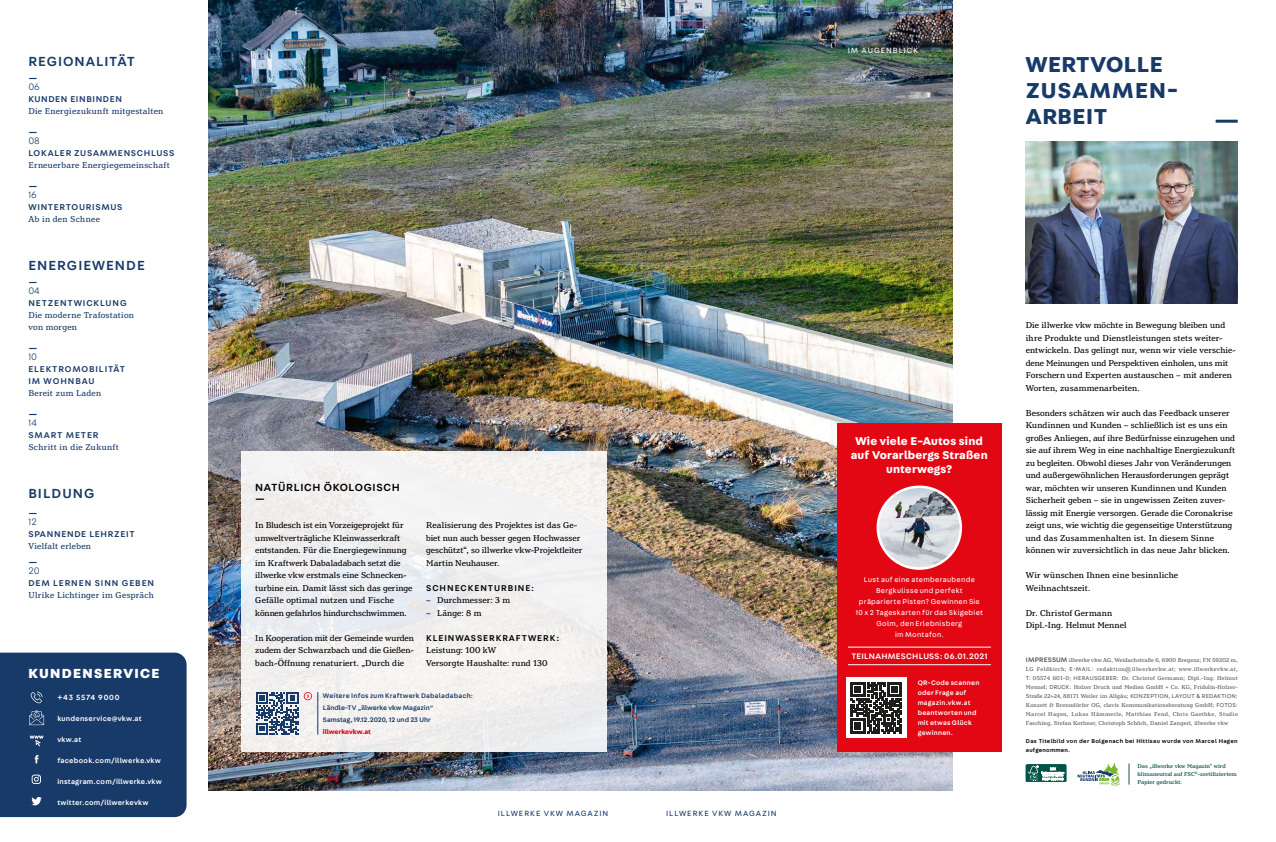
<style>
.page{position:relative;width:1276px;height:842px;background:#fff}
.page>*{position:absolute;margin:0;border:0;box-sizing:border-box;transform-origin:0 0}
.t1{font:700 23px/26px "Fabriga";letter-spacing:.025em;color:#183a68}
.t2{font:500 14px "Fabriga";letter-spacing:.075em;color:#183a68}
.t3{font:900 14px "Fabriga";letter-spacing:.1em;color:#fff}
.t4{font:500 13px "Fabriga";color:#000}
.t5{font:700 12px/14px "Fabriga";letter-spacing:.02em;color:#fff;text-align:center}
.t6{font:500 12px "Fabriga";color:#183a68}
.t7{font:500 11px "Fabriga";letter-spacing:.06em;color:#000}
.t8{font:300 10px "Fabriga";color:#183a68}
.t9{font:9px/12.5px "Henriette";letter-spacing:.015em;color:#000}
.t10{font:9px/12px "Henriette";letter-spacing:.04em;color:#183a68}
.t11{font:500 9px "Fabriga";letter-spacing:.08em;color:#183a68}
.t12{font:500 9px/12px "Fabriga";letter-spacing:.1em;color:#183a68}
.t13{font:500 9px "Fabriga";letter-spacing:.1em;color:#000}
.t14{font:500 8.5px "Fabriga";letter-spacing:.03em;color:#fff}
.t15{font:8px "Fabriga";letter-spacing:.12em;color:#183a68}
.t16{font:8px "Fabriga";letter-spacing:.12em;color:#fff}
.t17{font:500 8px "Fabriga";letter-spacing:.1em;color:#fff}
.t18{font:7.5px/11px "Fabriga";letter-spacing:.04em;color:#fff;text-align:center}
.t19{font:500 7.5px "Fabriga";letter-spacing:.03em;color:#fff}
.t20{font:500 7px/12px "Fabriga";color:#183a68}
.t21{font:500 7px/10px "Fabriga";letter-spacing:.03em;color:#fff}
.t22{font:700 7px "Fabriga";letter-spacing:-.015em;color:#e30613}
.t23{font:6px/9px "Henriette";letter-spacing:.05em;color:#575756;text-align:justify}
.t24{font:500 6px/8.2px "Henriette";letter-spacing:.01em;color:#0d5a4d}
.t25{font:500 6px/9px "Fabriga";letter-spacing:.045em;color:#000}
.s1{font-family:"Fabriga";font-weight:500;font-size:7px}
.s2{font-family:"Fabriga"}
</style>
<div class="page">
<img style="left:208px;top:0;width:744px;height:791px">
<div style="left:1026px;top:764px;width:40px;height:18px;border:1px solid #005548"></div>
<svg style="left:1027px;top:766px;width:37px;height:15px"></svg>
<img style="left:1026px;top:142px;width:211px;height:161px">
<svg style="left:1128px;top:764px;width:1px;height:20px"></svg>
<hr style="left:1215px;top:120px;width:22px;height:3px;background:#183a68">
<div style="left:0;top:653px;width:187px;height:164px;background:#183a68"></div>
<svg style="left:1077px;top:763px;width:43px;height:23px"></svg>
<div style="left:241px;top:451px;width:366px;height:300px;background:#f2f1f1"></div>
<svg style="left:256px;top:692px;width:42px;height:42px"></svg>
<svg style="left:304px;top:692px;width:8px;height:8px"></svg>
<hr style="left:317px;top:692px;width:1px;height:42px;background:#183a68">
<div style="left:837px;top:423px;width:164px;height:329px;background:#e30613"></div>
<hr style="left:848px;top:647px;width:143px;height:1px;background:#fff">
<hr style="left:848px;top:664px;width:143px;height:1px;background:#fff">
<div style="left:845px;top:677px;width:61px;height:61px;background:#fff"></div>
<svg style="left:851px;top:682px;width:50px;height:51px"></svg>
<img style="left:880px;top:489px;width:81px;height:79px">
<div style="left:876px;top:485px;width:86px;height:85px;border:3px solid #fff;border-radius:50%"></div>
<h2 class="t2" style="left:28px;top:52px;width:108px">REGIONALITÄT</h2>
<h3 class="t6" style="left:28px;top:70px;width:11px">—</h3>
<p class="t8" style="left:28px;top:80px;width:13px">06</p>
<p class="t11" style="left:28px;top:93px;width:95px">KUNDEN EINBINDEN</p>
<p class="t10" style="left:28px;top:105px;width:136px">Die Energiezukunft mitgestalten</p>
<h3 class="t6" style="left:28px;top:124px;width:11px">—</h3>
<p class="t8" style="left:28px;top:134px;width:13px">08</p>
<p class="t11" style="left:28px;top:147px;width:148px">LOKALER ZUSAMMENSCHLUSS</p>
<p class="t10" style="left:28px;top:159px;width:143px">Erneuerbare Energiegemeinschaft</p>
<h3 class="t6" style="left:28px;top:178px;width:11px">—</h3>
<p class="t8" style="left:28px;top:188px;width:10px">16</p>
<p class="t11" style="left:28px;top:201px;width:96px">WINTERTOURISMUS</p>
<p class="t10" style="left:28px;top:213px;width:73px">Ab in den Schnee</p>
<h2 class="t2" style="left:28px;top:256px;width:118px">ENERGIEWENDE</h2>
<h3 class="t6" style="left:28px;top:274px;width:11px">—</h3>
<p class="t8" style="left:28px;top:284px;width:13px">04</p>
<p class="t12" style="left:28px;top:296px;width:100px">NETZENTWICKLUNG</p>
<p class="t10" style="left:28px;top:309px;width:107px">Die moderne Trafostation von morgen</p>
<h3 class="t6" style="left:28px;top:340px;width:11px">—</h3>
<p class="t8" style="left:28px;top:350px;width:10px">10</p>
<p class="t12" style="left:28px;top:362px;width:98px">ELEKTROMOBILITÄT<br>IM WOHNBAU</p>
<p class="t10" style="left:28px;top:387px;width:74px">Bereit zum Laden</p>
<h3 class="t6" style="left:28px;top:406px;width:11px">—</h3>
<p class="t8" style="left:28px;top:416px;width:10px">14</p>
<p class="t12" style="left:28px;top:428px;width:72px">SMART METER</p>
<p class="t10" style="left:28px;top:441px;width:92px">Schritt in die Zukunft</p>
<h2 class="t2" style="left:28px;top:484px;width:68px">BILDUNG</h2>
<h3 class="t6" style="left:28px;top:505px;width:11px">—</h3>
<p class="t8" style="left:28px;top:515px;width:10px">12</p>
<p class="t11" style="left:28px;top:528px;width:108px">SPANNENDE LEHRZEIT</p>
<p class="t10" style="left:28px;top:540px;width:64px">Vielfalt erleben</p>
<h3 class="t6" style="left:28px;top:554px;width:11px">—</h3>
<p class="t8" style="left:28px;top:564px;width:13px">20</p>
<p class="t12" style="left:28px;top:576px;width:127px">DEM LERNEN SINN GEBEN</p>
<p class="t10" style="left:28px;top:589px;width:127px">Ulrike Lichtinger im Gespräch</p>
<h2 class="t3" style="left:28px;top:664px;width:133px">KUNDENSERVICE</h2>
<p class="t17" style="left:57px;top:692px;width:64px">+43 5574 9000</p>
<p class="t19" style="left:57px;top:713px;width:86px">kundenservice@vkw.at</p>
<p class="t19" style="left:57px;top:734px;width:25px">vkw.at</p>
<p class="t19" style="left:57px;top:755px;width:105px">facebook.com/illwerke.vkw</p>
<p class="t19" style="left:57px;top:776px;width:106px">instagram.com/illwerke.vkw</p>
<p class="t19" style="left:57px;top:797px;width:92px">twitter.com/illwerkevkw</p>
<p class="t16" style="left:847px;top:46px;width:72px">IM AUGENBLICK</p>
<h1 class="t1" style="left:1026px;top:50px;width:154px">WERTVOLLE<br>ZUSAMMEN-<br>ARBEIT</h1>
<p class="t7" style="left:255px;top:480px;width:146px">NATÜRLICH ÖKOLOGISCH</p>
<h3 class="t4" style="left:255px;top:490px;width:11px">—</h3>
<p class="t9" style="left:255px;top:519px;width:159px">In Bludesch ist ein Vorzeigeprojekt für umweltverträgliche Kleinwasserkraft entstanden. Für die Energiegewinnung im Kraftwerk Dabaladabach setzt die illwerke vkw erstmals eine Schnecken&shy;turbine ein. Damit lässt sich das geringe Gefälle optimal nutzen und Fische können gefahrlos hindurchschwimmen.</p>
<p class="t9" style="left:255px;top:632px;width:160px;text-align:justify">In Kooperation mit der Gemeinde wurden zudem der Schwarzbach und die Gießen&shy;bach-Öffnung renaturiert. „Durch die</p>
<p class="t9" style="left:426px;top:519px;width:157px">Realisierung des Projektes ist das Ge&shy;biet nun auch besser gegen Hochwasser geschützt“, so illwerke vkw-Projektleiter Martin Neuhauser.</p>
<p class="t13" style="left:426px;top:582px;width:110px">SCHNECKENTURBINE:</p>
<p class="t9" style="left:426px;top:594px;width:84px">– Durchmesser: 3 m</p>
<p class="t9" style="left:426px;top:607px;width:56px">– Länge: 8 m</p>
<p class="t13" style="left:426px;top:632px;width:135px">KLEINWASSERKRAFTWERK:</p>
<p class="t9" style="left:426px;top:644px;width:123px">Leistung: 100 kW<br>Versorgte Haushalte: rund 130</p>
<p class="t20" style="left:323px;top:690px;width:152px">Weitere Infos zum Kraftwerk Dabaladabach:<br>Ländle-TV „illwerke vkw Magazin“<br>Samstag, 19.12.2020, 12 und 23 Uhr</p>
<p class="t22" style="left:323px;top:727px;width:49px">illwerkevkw.at</p>
<p class="t15" style="left:498px;top:808px;width:112px">ILLWERKE VKW MAGAZIN</p>
<p class="t15" style="left:666px;top:808px;width:112px">ILLWERKE VKW MAGAZIN</p>
<h3 class="t5" style="left:851px;top:434px;width:138px">Wie viele E-Autos sind auf Vorarlbergs Straßen unterwegs?</h3>
<p class="t18" style="left:855px;top:574px;width:129px">Lust auf eine atemberaubende<br>Bergkulisse und perfekt präparierte Pisten? Gewinnen Sie<br>10 x 2 Tageskarten für das Skigebiet<br>Golm, den Erlebnisberg<br>im Montafon.</p>
<p class="t14" style="left:851px;top:651px;width:138px">TEILNAHMESCHLUSS: 06.01.2021</p>
<p class="t21" style="left:917px;top:677px;width:63px">QR-Code scannen oder Frage auf magazin.vkw.at beantworten und mit etwas Glück gewinnen.</p>
<p class="t9" style="left:1025px;top:319px;width:212px">Die illwerke vkw möchte in Bewegung bleiben und ihre Produkte und Dienstleistungen stets weiter&shy;entwickeln. Das gelingt nur, wenn wir viele verschie&shy;dene Meinungen und Perspektiven einholen, uns mit Forschern und Experten austauschen – mit anderen Worten, zusammenarbeiten.</p>
<p class="t9" style="left:1025px;top:407px;width:211px">Besonders schätzen wir auch das Feedback unserer Kundinnen und Kunden – schließlich ist es uns ein großes Anliegen, auf ihre Bedürfnisse einzugehen und sie auf ihrem Weg in eine nachhaltige Energiezukunft zu begleiten. Obwohl dieses Jahr von Veränderungen und außergewöhnlichen Herausforderungen geprägt war, möchten wir unseren Kundinnen und Kunden Sicherheit geben – sie in ungewissen Zeiten zuver&shy;lässig mit Energie versorgen. Gerade die Coronakrise zeigt uns, wie wichtig die gegenseitige Unterstützung und das Zusammenhalten ist. In diesem Sinne können wir zuversichtlich in das neue Jahr blicken.</p>
<p class="t9" style="left:1025px;top:569px;width:154px">Wir wünschen Ihnen eine besinnliche<br>Weihnachtszeit.</p>
<p class="t9" style="left:1025px;top:607px;width:102px">Dr. Christof Germann<br>Dipl.-Ing. Helmut Mennel</p>
<p class="t23" style="left:1026px;top:655px;width:213px"><span class="s1">IMPRESSUM</span> illwerke vkw AG, Weidachstraße 6, 6900 Bregenz; FN 59202 m, LG Feldkirch; <span class="s2">E-MAIL:</span> redaktion@illwerkevkw.at; www.illwerkevkw.at, <span class="s2">T:</span> 05574 601-0; <span class="s2">HERAUSGEBER:</span> Dr. Christof Germann; Dipl.-Ing. Helmut Mennel; <span class="s2">DRUCK:</span> Holzer Druck und Medien GmbH + Co. KG, Fridolin-Holzer-Straße 22+24, 88171 Weiler im Allgäu; <span class="s2">KONZEPTION, LAYOUT &amp; REDAKTION:<br></span>Konzett &amp; Brenndörfer OG, clavis Kommunikationsberatung GmbH; <span class="s2">FOTOS:<br></span>Marcel Hagen, Lukas Hämmerle, Matthias Fend, Chris Gaethke, Studio Fasching, Stefan Kothner, Christoph Schöch, Daniel Zangerl, illwerke vkw</p>
<p class="t25" style="left:1026px;top:736px;width:213px">Das Titelbild von der Bolgenach bei Hittisau wurde von Marcel Hagen aufgenommen.</p>
<p class="t24" style="left:1137px;top:762px;width:101px">Das „illwerke vkw Magazin“ wird klimaneutral auf FSC<sup>®</sup>-zertifiziertem<br>Papier gedruckt.</p>
</div>
